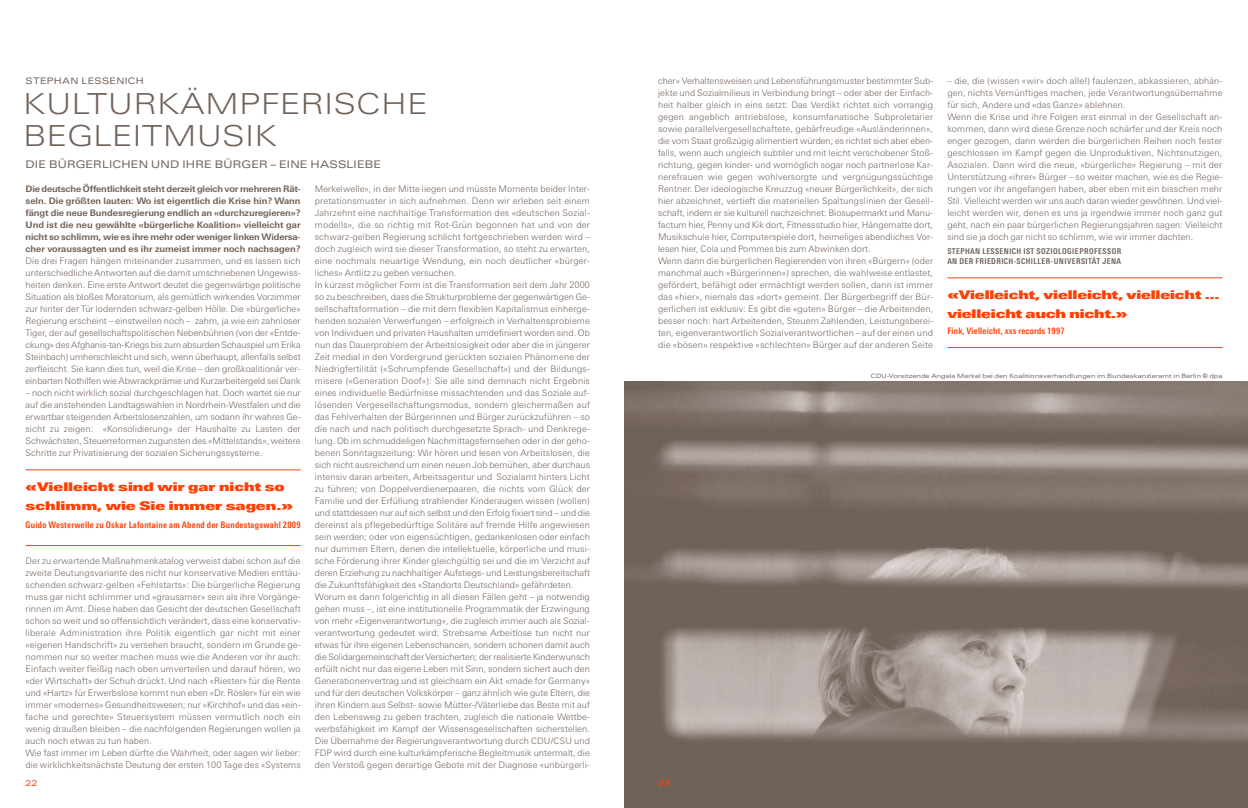
<style>
.page{position:relative;width:1248px;height:808px;background:#fff}
.page>*{position:absolute;margin:0;border:0;box-sizing:border-box;transform-origin:0 0}
.t1{font:300 29px/32px "Linotype Univers Extd";letter-spacing:.03em;color:#716259}
.t2{font:12px/19px "Linotype Univers Extd X Black";letter-spacing:-.01em;color:#ff4006}
.t3{font:10.5px "Linotype Univers Extd";letter-spacing:.02em;color:#716259}
.t4{font:300 9px/12px "Linotype Univers 330";letter-spacing:.015em;color:#716259}
.t5{font:700 9px/12px "Linotype Univers Basic";color:#716259;text-align:justify}
.t6{font:700 condensed 9px "Linotype Univers";letter-spacing:.03em;color:#ff4006}
.t7{font:9px "Linotype Univers Extd";letter-spacing:.04em;color:#716259}
.t8{font:700 8px/10.5px "Linotype Univers 620 Cn";letter-spacing:.05em;color:#716259}
.t9{font:8px "Linotype Univers Extd";color:#ff4006}
.t10{font:6px "Linotype Univers Extd";letter-spacing:.015em;color:#716259}
.s1{font-size:8.8px}
</style>
<div class="page">
<hr style="left:947px;top:277px;width:275px;height:1px;background:#ff4006">
<hr style="left:947px;top:347px;width:275px;height:1px;background:#ff4006">
<img style="left:624px;top:381px;width:623px;height:427px">
<hr style="left:26px;top:469px;width:274px;height:1px;background:#ff4006">
<hr style="left:26px;top:545px;width:274px;height:1px;background:#ff4006">
<p class="t7" style="left:26px;top:77px;width:120px">STEPHAN LESSENICH</p>
<h1 class="t1" style="left:23px;top:90px;width:405px">KULTURKÄMPFERISCHE<br>BEGLEITMUSIK</h1>
<p class="t3" style="left:26px;top:160px;width:357px">DIE BÜRGERLICHEN UND IHRE BÜRGER – EINE HASSLIEBE</p>
<p class="t5" style="left:26px;top:184px;width:276px">Die deutsche Öffentlichkeit steht derzeit gleich vor mehreren Rät&shy;seln. Die größten lauten: Wo ist eigentlich die Krise hin? Wann fängt die neue Bundesregierung endlich an «durchzuregieren»?<br>Und ist die neu gewählte «bürgerliche Koalition» vielleicht gar nicht so schlimm, wie es ihre mehr oder weniger linken Widersa&shy;cher voraussagten und es ihr zumeist immer noch nachsagen?</p>
<p class="t4" style="left:26px;top:255px;width:277px;text-align:justify">Die drei Fragen hängen miteinander zusammen, und es lassen sich unterschiedliche Antworten auf die damit umschriebenen Ungewiss&shy;heiten denken. Eine erste Antwort deutet die gegenwärtige politische Situation als bloßes Moratorium, als gemütlich wirkendes Vorzimmer zur hinter der Tür lodernden schwarz-gelben Hölle. Die «bürgerliche» Regierung erscheint – einstweilen noch – zahm, ja wie ein zahnloser Tiger, der auf gesellschaftspolitischen Nebenbühnen (von der «Entde&shy;ckung» des Afghanis-tan-Kriegs bis zum absurden Schauspiel um Erika Steinbach) umherschleicht und sich, wenn überhaupt, allenfalls selbst zerfleischt. Sie kann dies tun, weil die Krise – den großkoalitionär ver&shy;einbarten Nothilfen wie Abwrackprämie und Kurzarbeitergeld sei Dank</p>
<p class="t4" style="left:26px;top:387px;width:277px;text-align:justify">– noch nicht wirklich sozial durchgeschlagen hat. Doch wartet sie nur auf die anstehenden Landtagswahlen in Nordrhein-Westfalen und die erwartbar steigenden Arbeitslosenzahlen, um sodann ihr wahres Ge&shy;sicht zu zeigen: «Konsolidierung» der Haushalte zu Lasten der Schwächsten, Steuerreformen zugunsten des «Mittelstands», weitere Schritte zur Privatisierung der sozialen Sicherungssysteme.</p>
<h2 class="t2" style="left:26px;top:478px;width:269px">«Vielleicht sind wir gar nicht so schlimm, wie Sie immer sagen.»</h2>
<p class="t6" style="left:26px;top:522px;width:276px">Guido Westerwelle zu Oskar Lafontaine am Abend der Bundestagswahl 2009</p>
<p class="t4" style="left:26px;top:555px;width:277px">Der zu erwartende Maßnahmenkatalog verweist dabei schon auf die zweite Deutungsvariante des nicht nur konservative Medien enttäu&shy;schenden schwarz-gelben «Fehlstarts»: Die bürgerliche Regierung muss gar nicht schlimmer und «grausamer» sein als ihre Vorgänge&shy;rinnen im Amt. Diese haben das Gesicht der deutschen Gesellschaft schon so weit und so offensichtlich verändert, dass eine konservativ&shy;liberale Administration ihre Politik eigentlich gar nicht mit einer «eigenen Handschrift» zu versehen braucht, sondern im Grunde ge&shy;nommen nur so weiter machen muss wie die Anderen vor ihr auch:<br>Einfach weiter fleißig nach oben umverteilen und darauf hören, wo «der Wirtschaft» der Schuh drückt. Und nach «Riester» für die Rente und «Hartz» für Erwerbslose kommt nun eben «Dr. Rösler» für ein wie immer «modernes» Gesundheitswesen; nur «Kirchhof» und das «ein&shy;fache und gerechte» Steuersystem müssen vermutlich noch ein wenig draußen bleiben – die nachfolgenden Regierungen wollen ja auch noch etwas zu tun haben.<br>Wie fast immer im Leben dürfte die Wahrheit, oder sagen wir lieber: die wirklichkeitsnächste Deutung der ersten 100 Tage des «Systems</p>
<p class="t9" style="left:26px;top:780px;width:14px">22</p>
<p class="t4" style="left:315px;top:183px;width:277px">Merkelwelle», in der Mitte liegen und müsste Momente beider Inter&shy;pretationsmuster in sich aufnehmen. Denn wir erleben seit einem Jahrzehnt eine nachhaltige Transformation des «deutschen Sozial&shy;modells», die so richtig mit Rot-Grün begonnen hat und von der schwarz-gelben Regierung schlicht fortgeschrieben werden wird – doch zugleich wird sie dieser Transformation, so steht zu erwarten, eine nochmals neuartige Wendung, ein noch deutlicher «bürger&shy;liches» Antlitz zu geben versuchen.<br>In kürzest möglicher Form ist die Transformation seit dem Jahr 2000 so zu beschreiben, dass die Strukturprobleme der gegenwärtigen Ge&shy;sellschaftsformation – die mit dem flexiblen Kapitalismus einherge&shy;henden sozialen Verwerfungen – erfolgreich in Verhaltensprobleme von Individuen und privaten Haushalten umdefiniert worden sind. Ob nun das Dauerproblem der Arbeitslosigkeit oder aber die in jüngerer Zeit medial in den Vordergrund gerückten sozialen Phänomene der Niedrigfertilität («Schrumpfende Gesellschaft») und der Bildungs&shy;misere («Generation Doof»): Sie alle sind demnach nicht Ergebnis eines individuelle Bedürfnisse missachtenden und das Soziale auf&shy;lösenden Vergesellschaftungsmodus, sondern gleichermaßen auf das Fehlverhalten der Bürgerinnen und Bürger zurückzuführen – so die nach und nach politisch durchgesetzte Sprach- und Denkrege&shy;lung. Ob im schmuddeligen Nachmittagsfernsehen oder in der geho&shy;benen Sonntagszeitung: Wir hören und lesen von Arbeitslosen, die sich nicht ausreichend um einen neuen Job bemühen, aber durchaus intensiv daran arbeiten, Arbeitsagentur und Sozialamt hinters Licht zu führen; von Doppelverdienerpaaren, die nichts vom Glück der Familie und der Erfüllung strahlender Kinderaugen wissen (wollen) und stattdessen nur auf sich selbst und den Erfolg fixiert sind – und die dereinst als pflegebedürftige Solitäre auf fremde Hilfe angewiesen sein werden; oder von eigensüchtigen, gedankenlosen oder einfach nur dummen Eltern, denen die intellektuelle, körperliche und musi&shy;sche Förderung ihrer Kinder gleichgültig sei und die im Verzicht auf deren Erziehung zu nachhaltiger Aufstiegs- und Leistungsbereitschaft die Zukunftsfähigkeit des «Standorts Deutschland» gefährdeten.<br>Worum es dann folgerichtig in all diesen Fällen geht – ja notwendig gehen muss –, ist eine institutionelle Programmatik der Erzwingung von mehr «Eigenverantwortung», die zugleich immer auch als Sozial&shy;verantwortung gedeutet wird: Strebsame Arbeitlose tun nicht nur etwas für ihre eigenen Lebenschancen, sondern schonen damit auch die Solidargemeinschaft der Versicherten; der realisierte Kinderwunsch erfüllt nicht nur das eigene Leben mit Sinn, sondern sichert auch den Generationenvertrag und ist gleichsam ein Akt «made for Germany» und für den deutschen Volkskörper – ganz ähnlich wie gute Eltern, die ihren Kindern aus Selbst- sowie Mütter-/Väterliebe das Beste mit auf den Lebensweg zu geben trachten, zugleich die nationale Wettbe&shy;werbsfähigkeit im Kampf der Wissensgesellschaften sicherstellen.<br>Die Übernahme der Regierungsverantwortung durch <span class="s1">CDU/CSU</span> und FDP wird durch eine kulturkämpferische Begleitmusik untermalt, die den Verstoß gegen derartige Gebote mit der Diagnose «unbürgerli-</p>
<p class="t4" style="left:658px;top:75px;width:277px">cher» Verhaltensweisen und Lebensführungsmuster bestimmter Sub&shy;jekte und Sozialmilieus in Verbindung bringt – oder aber der Einfach&shy;heit halber gleich in eins setzt: Das Verdikt richtet sich vorrangig gegen angeblich antriebslose, konsumfanatische Subproletarier sowie parallelvergesellschaftete, gebärfreudige «Ausländerinnen», die vom Staat großzügig alimentiert würden; es richtet sich aber eben&shy;falls, wenn auch ungleich subtiler und mit leicht verschobener Stoß&shy;richtung, gegen kinder- und womöglich sogar noch partnerlose Kar&shy;rierefrauen wie gegen wohlversorgte und vergnügungssüchtige Rentner. Der ideologische Kreuzzug «neuer Bürgerlichkeit», der sich hier abzeichnet, vertieft die materiellen Spaltungslinien der Gesell&shy;schaft, indem er sie kulturell nachzeichnet: Biosupermarkt und Manu&shy;factum hier, Penny und Kik dort, Fitnessstudio hier, Hängematte dort, Musikschule hier, Computerspiele dort, heimeliges abendliches Vor&shy;lesen hier, Cola und Pommes bis zum Abwinken dort.<br>Wenn dann die bürgerlichen Regierenden von ihren «Bürgern» (oder manchmal auch «Bürgerinnen») sprechen, die wahlweise entlastet, gefördert, befähigt oder ermächtigt werden sollen, dann ist immer das «hier», niemals das «dort» gemeint. Der Bürgerbegriff der Bür&shy;gerlichen ist exklusiv: Es gibt die «guten» Bürger – die Arbeitenden, besser noch: hart Arbeitenden, Steuern Zahlenden, Leistungsberei&shy;ten, eigenverantwortlich Sozialverantwortlichen – auf der einen und die «bösen» respektive «schlechten» Bürger auf der anderen Seite</p>
<p class="t4" style="left:947px;top:75px;width:277px">– die, die (wissen «wir» doch alle!) faulenzen, abkassieren, abhän&shy;gen, nichts Vernünftiges machen, jede Verantwortungsübernahme für sich, Andere und «das Ganze» ablehnen.<br>Wenn die Krise und ihre Folgen erst einmal in der Gesellschaft an&shy;kommen, dann wird diese Grenze noch schärfer und der Kreis noch enger gezogen, dann werden die bürgerlichen Reihen noch fester geschlossen im Kampf gegen die Unproduktiven, Nichtsnutzigen, Asozialen. Dann wird die neue, «bürgerliche» Regierung – mit der Unterstützung «ihrer» Bürger – so weiter machen, wie es die Regie&shy;rungen vor ihr angefangen haben, aber eben mit ein bisschen mehr Stil. Vielleicht werden wir uns auch daran wieder gewöhnen. Und viel&shy;leicht werden wir, denen es uns ja irgendwie immer noch ganz gut geht, nach ein paar bürgerlichen Regierungsjahren sagen: Vielleicht sind sie ja doch gar nicht so schlimm, wie wir immer dachten.</p>
<p class="t8" style="left:947px;top:245px;width:175px">STEPHAN LESSENICH IST SOZIOLOGIEPROFESSOR<br>AN DER FRIEDRICH-SCHILLER-UNIVERSITÄT JENA</p>
<h2 class="t2" style="left:947px;top:286px;width:274px">«Vielleicht, vielleicht, vielleicht ... vielleicht auch nicht.»</h2>
<p class="t6" style="left:947px;top:327px;width:119px">Fink, Vielleicht, xxs records 1997</p>
<p class="t10" style="left:870px;top:373px;width:353px">CDU-Vorsitzende Angela Merkel bei den Koalitionsverhandlungen im Bundeskanzleramt in Berlin © dpa</p>
<p class="t9" style="left:658px;top:780px;width:14px">23</p>
</div>
